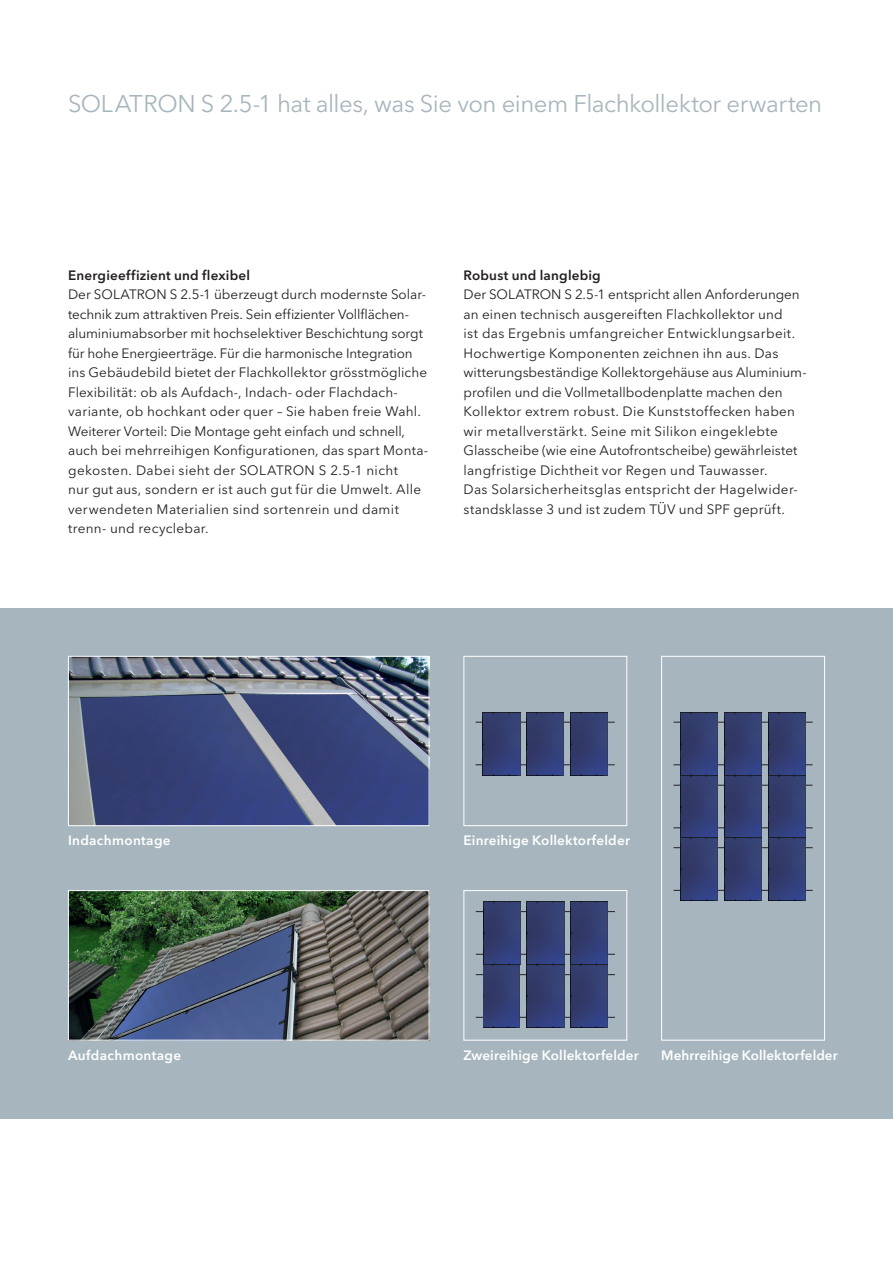
<style>
.page{position:relative;width:893px;height:1263px;background:#fff}
.page>*{position:absolute;margin:0;border:0;box-sizing:border-box;transform-origin:0 0}
.t1{font:24px "Avenir Next LT Pro";letter-spacing:-.02em;color:#a7b6be}
.t2{font:13.5px/19.5px "Avenir Next LT Pro";letter-spacing:.01em;color:#231f20}
.t3{font:600 13.5px "Avenir Next LT Pro";letter-spacing:.01em;color:#fff}
.t4{font:600 13.5px "Avenir Next LT Pro";letter-spacing:.015em;color:#231f20}
</style>
<div class="page">
<div style="left:0;top:608px;width:893px;height:510px;background:#a7b6be"></div>
<img style="left:70px;top:658px;width:357px;height:166px">
<div style="left:68px;top:656px;width:361px;height:170px;border:1px solid #fff"></div>
<img style="left:70px;top:892px;width:357px;height:146px">
<div style="left:68px;top:890px;width:361px;height:150px;border:1px solid #fff"></div>
<div style="left:463px;top:890px;width:164px;height:150px;border:1px solid #fff"></div>
<div style="left:463px;top:656px;width:164px;height:170px;border:1px solid #fff"></div>
<div style="left:661px;top:656px;width:164px;height:384px;border:1px solid #fff"></div>
<hr style="left:476px;top:722px;width:139px;height:1px;background:#231f20">
<hr style="left:476px;top:764px;width:139px;height:1px;background:#231f20">
<img style="left:483px;top:712px;width:37px;height:63px">
<img style="left:527px;top:712px;width:37px;height:63px">
<img style="left:570px;top:712px;width:38px;height:63px">
<hr style="left:476px;top:911px;width:139px;height:1px;background:#231f20">
<hr style="left:476px;top:974px;width:139px;height:1px;background:#231f20">
<hr style="left:476px;top:954px;width:139px;height:1px;background:#231f20">
<hr style="left:476px;top:1017px;width:139px;height:1px;background:#231f20">
<img style="left:483px;top:901px;width:37px;height:126px">
<img style="left:527px;top:901px;width:37px;height:126px">
<img style="left:570px;top:901px;width:38px;height:126px">
<hr style="left:673px;top:722px;width:140px;height:1px;background:#231f20">
<hr style="left:673px;top:785px;width:140px;height:1px;background:#231f20">
<hr style="left:673px;top:847px;width:140px;height:1px;background:#231f20">
<hr style="left:673px;top:764px;width:140px;height:1px;background:#231f20">
<hr style="left:673px;top:827px;width:140px;height:1px;background:#231f20">
<hr style="left:673px;top:890px;width:140px;height:1px;background:#231f20">
<img style="left:681px;top:712px;width:37px;height:189px">
<img style="left:724px;top:712px;width:38px;height:189px">
<img style="left:768px;top:712px;width:37px;height:189px">
<h1 class="t1" style="left:68px;top:89px;width:756px">SOLATRON S 2.5-1 hat alles, was Sie von einem Flachkollektor erwarten</h1>
<p class="t4" style="left:68px;top:267px;width:184px">Energieeffizient und flexibel</p>
<p class="t2" style="left:68px;top:285px;width:361px">Der SOLATRON S 2.5-1 überzeugt durch modernste Solar&shy;technik zum attraktiven Preis. Sein effizienter Vollflächen&shy;aluminiumabsorber mit hochselektiver Beschichtung sorgt für hohe Energieerträge. Für die harmonische Integration ins Gebäudebild bietet der Flachkollektor grösstmögliche Flexibilität: ob als Aufdach-, Indach- oder Flachdach&shy;variante, ob hochkant oder quer – Sie haben freie Wahl.<br>Weiterer Vorteil: Die Montage geht einfach und schnell, auch bei mehrreihigen Konfigurationen, das spart Monta&shy;gekosten. Dabei sieht der SOLATRON S 2.5-1 nicht<br>nur gut aus, sondern er ist auch gut für die Umwelt. Alle verwendeten Materialien sind sortenrein und damit trenn- und recyclebar.</p>
<p class="t4" style="left:463px;top:267px;width:139px">Robust und langlebig</p>
<p class="t2" style="left:463px;top:285px;width:343px">Der SOLATRON S 2.5-1 entspricht allen Anforderungen an einen technisch ausgereiften Flachkollektor und<br>ist das Ergebnis umfangreicher Entwicklungsarbeit.<br>Hochwertige Komponenten zeichnen ihn aus. Das witterungsbeständige Kollektorgehäuse aus Aluminium&shy;profilen und die Vollmetallbodenplatte machen den Kollektor extrem robust. Die Kunststoffecken haben wir metallverstärkt. Seine mit Silikon eingeklebte Glasscheibe (wie eine Autofrontscheibe) gewährleistet langfristige Dichtheit vor Regen und Tauwasser.<br>Das Solarsicherheitsglas entspricht der Hagelwider&shy;standsklasse 3 und ist zudem TÜV und SPF geprüft.</p>
<p class="t3" style="left:68px;top:832px;width:104px">Indachmontage</p>
<p class="t3" style="left:68px;top:1047px;width:115px">Aufdachmontage</p>
<p class="t3" style="left:463px;top:832px;width:168px">Einreihige Kollektorfelder</p>
<p class="t3" style="left:463px;top:1047px;width:177px">Zweireihige Kollektorfelder</p>
<p class="t3" style="left:661px;top:1047px;width:178px">Mehrreihige Kollektorfelder</p>
</div>
